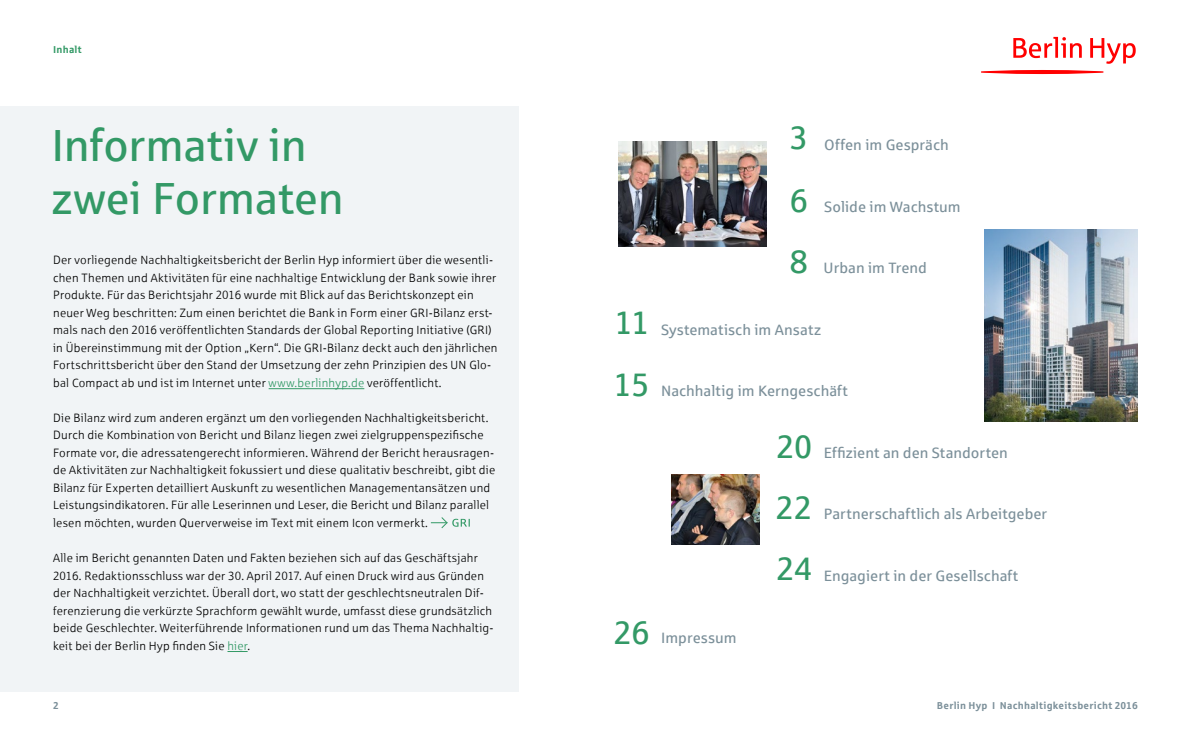
<style>
.page{position:relative;width:1191px;height:745px;background:#fff}
.page>*{position:absolute;margin:0;border:0;box-sizing:border-box;transform-origin:0 0}
.t1{font:45px/52.5px "Sparkasse Rg";letter-spacing:-.005em;color:#396}
.t2{font:32.5px/61.4px "Sparkasse Rg";letter-spacing:-.03em;color:#396}
.t3{font:15px "Sparkasse Rg";color:#7c909a}
.t4{font:11.88px/17.5px "Sparkasse Lt";letter-spacing:.015em;color:#000}
.t5{font:700 10px "Sparkasse Rg";letter-spacing:.025em;color:#7c909a}
.t6{font:700 10px "Sparkasse Rg";letter-spacing:.02em;color:#396}
.s1{color:#396}
</style>
<div class="page">
<img style="left:985px;top:229px;width:152px;height:192px">
<div style="left:0;top:106px;width:519px;height:585px;background:#f1f4f6"></div>
<hr style="left:269px;top:388px;width:95px;height:1px;background:#396">
<svg style="left:431px;top:517px;width:39px;height:11px"></svg>
<img style="left:618px;top:141px;width:149px;height:105px">
<img style="left:671px;top:474px;width:88px;height:70px">
<svg style="left:1013px;top:37px;width:122px;height:27px"></svg>
<svg style="left:981px;top:70px;width:122px;height:4px"></svg>
<p class="t6" style="left:53px;top:43px;width:30px">Inhalt</p>
<h2 class="t2" style="left:789px;top:106px;width:20px;line-height:62.4px">3<br>6</h2>
<h1 class="t1" style="left:51px;top:118px;width:294px">Informativ in zwei Formaten</h1>
<p class="t3" style="left:824px;top:136px;width:126px">Offen im Gespräch</p>
<p class="t3" style="left:824px;top:197px;width:138px">Solide im Wachstum</p>
<p class="t4" style="left:53px;top:251px;width:446px">Der vorliegende Nachhaltigkeitsbericht der Berlin Hyp informiert über die wesentli&shy;chen Themen und Aktivitäten für eine nachhaltige Entwicklung der Bank sowie ihrer Produkte. Für das Berichtsjahr 2016 wurde mit Blick auf das Berichtskonzept ein neuer Weg beschritten: Zum einen berichtet die Bank in Form einer GRI-Bilanz erst&shy;mals nach den 2016 veröffentlichten Standards der Global Reporting Initiative (GRI) in Übereinstimmung mit der Option „Kern“. Die GRI-Bilanz deckt auch den jährlichen Fortschrittsbericht über den Stand der Umsetzung der zehn Prinzipien des UN Glo&shy;bal Compact ab und ist im Internet unter <span class="s1">www.berlinhyp.de</span> veröffentlicht.</p>
<p class="t4" style="left:53px;top:408px;width:443px">Die Bilanz wird zum anderen ergänzt um den vorliegenden Nachhaltigkeitsbericht.<br>Durch die Kombination von Bericht und Bilanz liegen zwei zielgruppenspezifische Formate vor, die adressatengerecht informieren. Während der Bericht herausragen&shy;de Aktivitäten zur Nachhaltigkeit fokussiert und diese qualitativ beschreibt, gibt die Bilanz für Experten detailliert Auskunft zu wesentlichen Managementansätzen und Leistungsindikatoren. Für alle Leserinnen und Leser, die Bericht und Bilanz parallel lesen möchten, wurden Querverweise im Text mit einem Icon vermerkt.</p>
<p class="t4" style="left:53px;top:548px;width:442px">Alle im Bericht genannten Daten und Fakten beziehen sich auf das Geschäftsjahr 2016. Redaktionsschluss war der 30. April 2017. Auf einen Druck wird aus Gründen der Nachhaltigkeit verzichtet. Überall dort, wo statt der geschlechtsneutralen Dif&shy;ferenzierung die verkürzte Sprachform gewählt wurde, umfasst diese grundsätzlich beide Geschlechter. Weiterführende Informationen rund um das Thema Nachhaltig&shy;keit bei der Berlin Hyp finden Sie <span class="s1">hier</span>.</p>
<h2 class="t2" style="left:789px;top:229px;width:20px">8</h2>
<p class="t3" style="left:823px;top:258px;width:105px">Urban im Trend</p>
<h2 class="t2" style="left:613px;top:291px;width:38px;line-height:61.9px">11<br>15</h2>
<p class="t3" style="left:661px;top:320px;width:161px">Systematisch im Ansatz</p>
<p class="t3" style="left:661px;top:382px;width:188px">Nachhaltig im Kerngeschäft</p>
<h2 class="t2" style="left:775px;top:414px;width:39px;text-align:justify">20<br>22<br>24</h2>
<p class="t3" style="left:823px;top:443px;width:186px">Effizient an den Standorten</p>
<p class="t3" style="left:823px;top:504px;width:225px">Partnerschaftlich als Arbeitgeber</p>
<p class="t3" style="left:823px;top:566px;width:196px">Engagiert in der Gesellschaft</p>
<h2 class="t2" style="left:613px;top:600px;width:38px">26</h2>
<p class="t3" style="left:661px;top:628px;width:77px">Impressum</p>
<p class="t5" style="left:53px;top:698px;width:7px">2</p>
<p class="t5" style="left:937px;top:698px;width:202px">Berlin Hyp I Nachhaltigkeitsbericht 2016</p>
</div>
